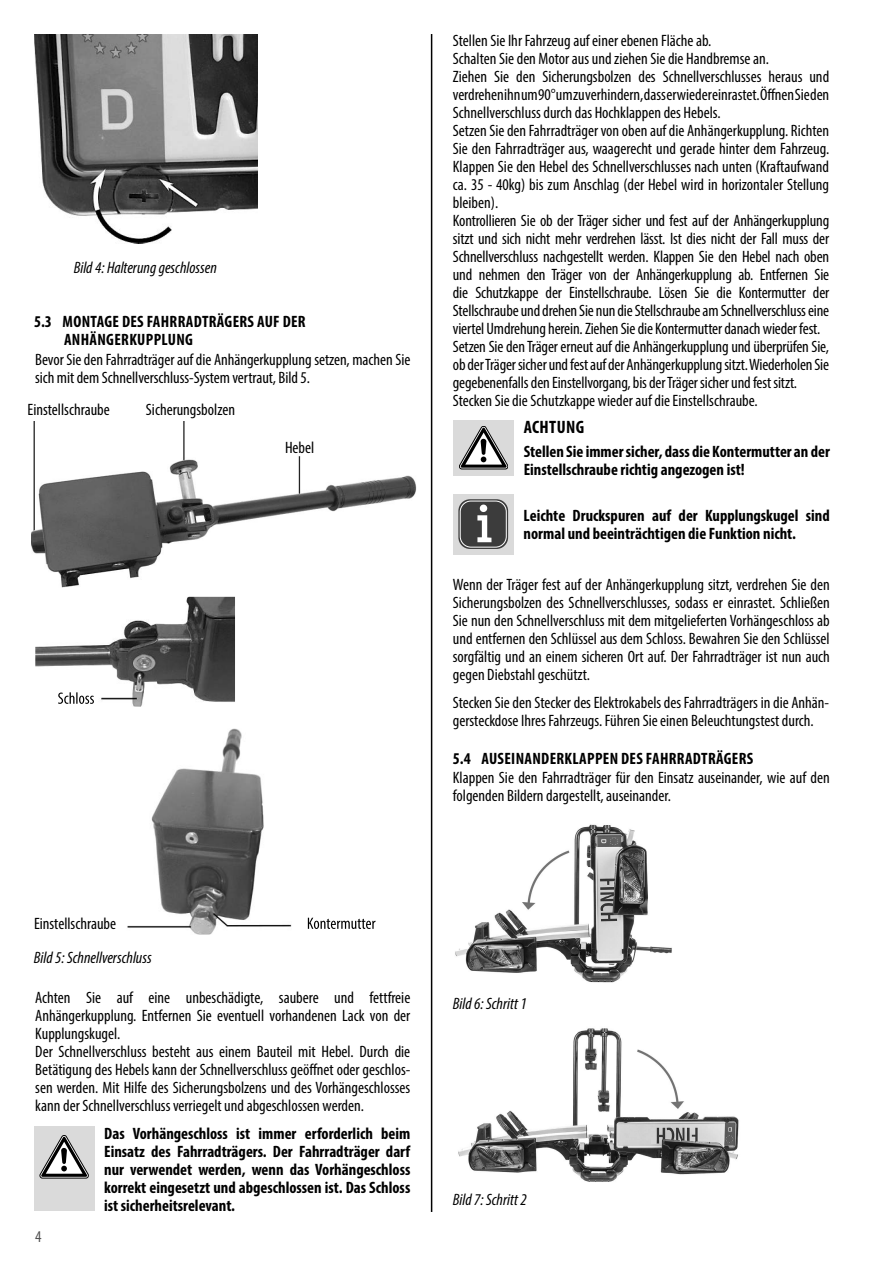
<style>
.page{position:relative;width:893px;height:1263px;background:#fff}
.page>*{position:absolute;margin:0;border:0;box-sizing:border-box;transform-origin:0 0}
.t1{font:700 condensed 18px "Myriad Pro";letter-spacing:.02em;color:#000}
.t2{font:condensed 16.5px/18px "Myriad Pro";color:#000}
.t3{font:700 condensed 16.5px/18px "Myriad Pro";color:#000}
.t4{font:700 condensed 16.5px/18px "Myriad Pro";letter-spacing:.02em;color:#000}
.t5{font:italic condensed 16.5px "Myriad Pro";color:#000}
.t6{font:condensed 16.5px "Myriad Pro";color:#515151}
</style>
<div class="page">
<hr style="left:431px;top:34px;width:1px;height:1178px;background:#000">
<div style="left:453px;top:494px;width:61px;height:60px;background:#dadada"></div>
<svg style="left:458px;top:499px;width:50px;height:50px;background:#4c4c4c"></svg>
<div style="left:460px;top:501px;width:46px;height:46px;border:1px solid #fff;border-radius:11px"></div>
<svg style="left:477px;top:515px;width:14px;height:27px"></svg>
<div style="left:480px;top:505px;width:7px;height:7px;background:#fff;border-radius:50%"></div>
<img style="left:34px;top:34px;width:224px;height:209px">
<img style="left:127px;top:729px;width:249px;height:206px">
<img style="left:308px;top:918px;width:67px;height:11px">
<img style="left:35px;top:597px;width:200px;height:110px">
<img style="left:58px;top:692px;width:36px;height:12px">
<img style="left:31px;top:422px;width:385px;height:165px">
<div style="left:34px;top:1127px;width:60px;height:84px;background:#dadada"></div>
<div style="left:454px;top:420px;width:60px;height:55px;background:#dadada"></div>
<svg style="left:40px;top:1135px;width:48px;height:43px"></svg>
<svg style="left:459px;top:426px;width:49px;height:43px"></svg>
<img style="left:455px;top:824px;width:217px;height:159px">
<img style="left:458px;top:1028px;width:281px;height:154px">
<svg style="left:613px;top:922px;width:5px;height:3px"></svg>
<svg style="left:651px;top:1140px;width:5px;height:3px"></svg>
<p class="t5" style="left:74px;top:258px;width:145px">Bild 4: Halterung geschlossen</p>
<p class="t4" style="left:64px;top:312px;width:243px;text-indent:-30px">5.3 MONTAGE DES FAHRRADTRÄGERS AUF DER<br>ANHÄNGERKUPPLUNG</p>
<p class="t2" style="left:35px;top:351px;width:377px">Bevor Sie den Fahrradträger auf die Anhängerkupplung setzen, machen Sie sich mit dem Schnellverschluss-System vertraut, Bild 5.</p>
<p class="t2" style="left:28px;top:400px;width:84px">Einstellschraube</p>
<p class="t2" style="left:146px;top:400px;width:91px">Sicherungsbolzen</p>
<p class="t2" style="left:285px;top:438px;width:31px">Hebel</p>
<p class="t2" style="left:453px;top:32px;width:378px">Stellen Sie Ihr Fahrzeug auf einer ebenen Fläche ab.<br>Schalten Sie den Motor aus und ziehen Sie die Handbremse an.<br>Ziehen Sie den Sicherungsbolzen des Schnellverschlusses heraus und verdrehen ihn um 90° um zu verhindern, dass er wieder einrastet. Öffnen Sie den Schnellverschluss durch das Hochklappen des Hebels.<br>Setzen Sie den Fahrradträger von oben auf die Anhängerkupplung. Richten Sie den Fahrradträger aus, waagerecht und gerade hinter dem Fahrzeug.<br>Klappen Sie den Hebel des Schnellverschlusses nach unten (Kraftaufwand ca. 35 - 40kg) bis zum Anschlag (der Hebel wird in horizontaler Stellung bleiben).<br>Kontrollieren Sie ob der Träger sicher und fest auf der Anhängerkupplung sitzt und sich nicht mehr verdrehen lässt. Ist dies nicht der Fall muss der Schnellverschluss nachgestellt werden. Klappen Sie den Hebel nach oben und nehmen den Träger von der Anhängerkupplung ab. Entfernen Sie die Schutzkappe der Einstellschraube. Lösen Sie die Kontermutter der Stellschraube und drehen Sie nun die Stellschraube am Schnellverschluss eine viertel Umdrehung herein. Ziehen Sie die Kontermutter danach wieder fest.<br>Setzen Sie den Träger erneut auf die Anhängerkupplung und überprüfen Sie, ob der Träger sicher und fest auf der Anhängerkupplung sitzt. Wiederholen Sie gegebenenfalls den Einstellvorgang, bis der Träger sicher und fest sitzt.<br>Stecken Sie die Schutzkappe wieder auf die Einstellschraube.</p>
<p class="t1" style="left:524px;top:416px;width:62px">ACHTUNG</p>
<p class="t3" style="left:524px;top:442px;width:308px">Stellen Sie immer sicher, dass die Kontermutter an der<br>Einstellschraube richtig angezogen ist!</p>
<p class="t3" style="left:524px;top:506px;width:308px">Leichte Druckspuren auf der Kupplungskugel sind normal und beeinträchtigen die Funktion nicht.</p>
<p class="t2" style="left:453px;top:575px;width:378px;text-align:justify">Wenn der Träger fest auf der Anhängerkupplung sitzt, verdrehen Sie den Sicherungsbolzen des Schnellverschlusses, sodass er einrastet. Schließen Sie nun den Schnellverschluss mit dem mitgelieferten Vorhängeschloss ab und entfernen den Schlüssel aus dem Schloss. Bewahren Sie den Schlüssel sorgfältig und an einem sicheren Ort auf. Der Fahrradträger ist nun auch gegen Diebstahl geschützt.</p>
<p class="t2" style="left:453px;top:693px;width:378px">Stecken Sie den Stecker des Elektrokabels des Fahrradträgers in die Anhän&shy;gersteckdose Ihres Fahrzeugs. Führen Sie einen Beleuchtungstest durch.</p>
<p class="t4" style="left:453px;top:749px;width:302px">5.4 AUSEINANDERKLAPPEN DES FAHRRADTRÄGERS</p>
<p class="t2" style="left:453px;top:768px;width:378px">Klappen Sie den Fahrradträger für den Einsatz auseinander, wie auf den folgenden Bildern dargestellt, auseinander.</p>
<p class="t2" style="left:34px;top:914px;width:84px">Einstellschraube</p>
<p class="t5" style="left:34px;top:947px;width:119px">Bild 5: Schnellverschluss</p>
<p class="t2" style="left:35px;top:988px;width:377px">Achten Sie auf eine unbeschädigte, saubere und fettfreie Anhängerkupplung. Entfernen Sie eventuell vorhandenen Lack von der Kupplungskugel.<br>Der Schnellverschluss besteht aus einem Bauteil mit Hebel. Durch die Betätigung des Hebels kann der Schnellverschluss geöffnet oder geschlos&shy;sen werden. Mit Hilfe des Sicherungsbolzens und des Vorhängeschlosses kann der Schnellverschluss verriegelt und abgeschlossen werden.</p>
<p class="t6" style="left:35px;top:1226px;width:8px">4</p>
<p class="t3" style="left:104px;top:1124px;width:308px;text-align:justify">Das Vorhängeschloss ist immer erforderlich beim Einsatz des Fahrradträgers. Der Fahrradträger darf nur verwendet werden, wenn das Vorhängeschloss korrekt eingesetzt und abgeschlossen ist. Das Schloss ist sicherheitsrelevant.</p>
<p class="t5" style="left:453px;top:994px;width:76px">Bild 6: Schritt 1</p>
<p class="t5" style="left:453px;top:1190px;width:76px">Bild 7: Schritt 2</p>
</div>
